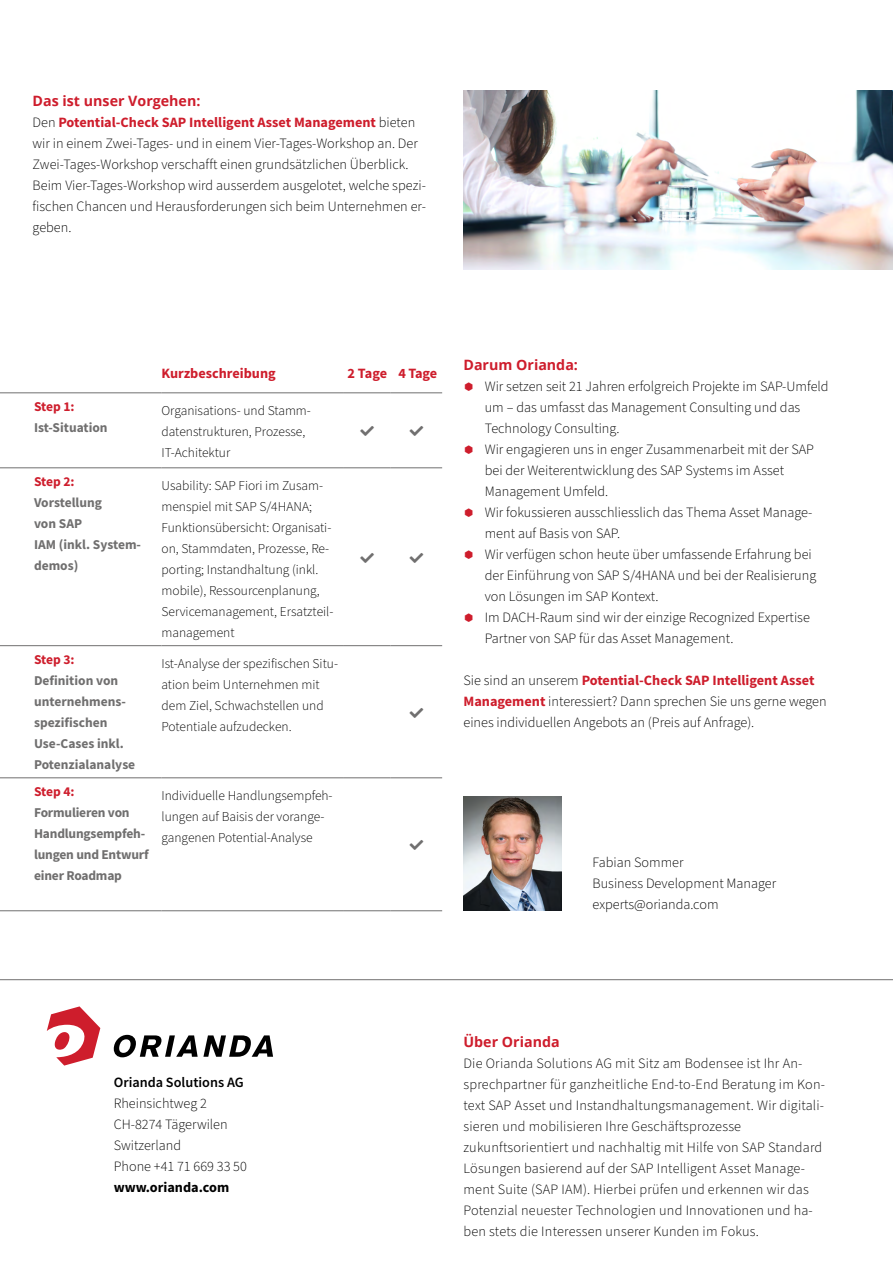
<style>
.page{position:relative;width:893px;height:1263px;background:#fff}
.page>*{position:absolute;margin:0;border:0;box-sizing:border-box;transform-origin:0 0}
.t1{font:300 14.25px/21px "Source Sans Pro";color:#000}
.t2{font:700 14.25px "Open Sans";color:#ce1d2c}
.t3{font:600 14.25px "Source Sans Pro";color:#000}
.t4{font:700 14.25px "Source Sans Pro";color:#ce1d2c}
.t5{font:700 14.25px "Source Sans Pro";color:#000}
.t6{font:700 14.25px "Source Sans Pro";letter-spacing:-.025em;color:#ce1d2c}
.t7{font:300 13.5px/21px "Source Sans Pro";color:#000}
.t8{font:700 13.5px/21px "Source Sans Pro";color:#706f6f}
.t9{font:700 13.5px "Source Sans Pro";letter-spacing:-.02em;color:#ce1d2c}
.s1{font-weight:700;color:#ce1d2c}
</style>
<div class="page">
<svg style="left:114px;top:1035px;width:159px;height:22px"></svg>
<svg style="left:47px;top:1006px;width:53px;height:59px"></svg>
<hr style="left:0;top:979px;width:893px;height:1px;background:#706f6f">
<img style="left:464px;top:796px;width:97px;height:115px">
<img style="left:463px;top:91px;width:430px;height:179px">
<hr style="left:0;top:467px;width:162px;height:1px;background:#706f6f">
<hr style="left:162px;top:467px;width:182px;height:1px;background:#706f6f">
<hr style="left:344px;top:645px;width:47px;height:1px;background:#706f6f">
<hr style="left:391px;top:645px;width:51px;height:1px;background:#706f6f">
<hr style="left:344px;top:910px;width:47px;height:1px;background:#706f6f">
<hr style="left:391px;top:910px;width:51px;height:1px;background:#706f6f">
<hr style="left:0;top:392px;width:162px;height:1px;background:#706f6f">
<hr style="left:162px;top:392px;width:182px;height:1px;background:#706f6f">
<hr style="left:344px;top:392px;width:47px;height:1px;background:#706f6f">
<hr style="left:391px;top:392px;width:51px;height:1px;background:#706f6f">
<hr style="left:344px;top:467px;width:47px;height:1px;background:#706f6f">
<hr style="left:391px;top:467px;width:51px;height:1px;background:#706f6f">
<hr style="left:0;top:645px;width:162px;height:1px;background:#706f6f">
<hr style="left:162px;top:645px;width:182px;height:1px;background:#706f6f">
<hr style="left:0;top:777px;width:162px;height:1px;background:#706f6f">
<hr style="left:162px;top:777px;width:182px;height:1px;background:#706f6f">
<hr style="left:344px;top:777px;width:47px;height:1px;background:#706f6f">
<hr style="left:391px;top:777px;width:51px;height:1px;background:#706f6f">
<hr style="left:0;top:910px;width:162px;height:1px;background:#706f6f">
<hr style="left:162px;top:910px;width:182px;height:1px;background:#706f6f">
<p class="t2" style="left:33px;top:90px;width:169px">Das ist unser Vorgehen:</p>
<p class="t1" style="left:33px;top:112px;width:395px">Den <span class="s1">Potential-Check SAP Intelligent Asset Management</span> bieten wir in einem Zwei-Tages- und in einem Vier-Tages-Workshop an. Der Zwei-Tages-Workshop verschafft einen grundsätzlichen Überblick.<br>Beim Vier-Tages-Workshop wird ausserdem ausgelotet, welche spezi&shy;fischen Chancen und Herausforderungen sich beim Unternehmen er&shy;geben.</p>
<p class="t9" style="left:34px;top:398px;width:42px">Step 1:</p>
<p class="t8" style="left:34px;top:417px;width:75px">Ist-Situation</p>
<p class="t9" style="left:34px;top:473px;width:42px">Step 2:</p>
<p class="t8" style="left:34px;top:492px;width:109px">Vorstellung<br>von SAP<br>IAM (inkl. System&shy;demos)</p>
<p class="t9" style="left:34px;top:651px;width:42px">Step 3:</p>
<p class="t8" style="left:34px;top:670px;width:103px">Definition von unternehmens&shy;spezifischen<br>Use-Cases inkl.<br>Potenzialanalyse</p>
<p class="t9" style="left:34px;top:783px;width:42px">Step 4:</p>
<p class="t8" style="left:34px;top:802px;width:116px">Formulieren von<br>Handlungsempfeh&shy;lungen und Entwurf einer Roadmap</p>
<p class="t4" style="left:162px;top:364px;width:116px">Kurzbeschreibung</p>
<p class="t6" style="left:347px;top:364px;width:91px">2 Tage 4 Tage</p>
<p class="t7" style="left:162px;top:401px;width:151px">Organisations- und Stamm&shy;datenstrukturen, Prozesse,<br>IT-Achitektur</p>
<p class="t7" style="left:162px;top:476px;width:173px">Usability: SAP Fiori im Zusam&shy;menspiel mit SAP S/4HANA;<br>Funktionsübersicht: Organisati&shy;on, Stammdaten, Prozesse, Re&shy;porting; Instandhaltung (inkl. mobile), Ressourcenplanung,<br>Servicemanagement, Ersatzteil&shy;management</p>
<p class="t7" style="left:162px;top:653px;width:178px">Ist-Analyse der spezifischen Situ&shy;ation beim Unternehmen mit dem Ziel, Schwachstellen und<br>Potentiale aufzudecken.</p>
<p class="t7" style="left:162px;top:786px;width:173px">Individuelle Handlungsempfeh&shy;lungen auf Baisis der vorange&shy;gangenen Potential-Analyse</p>
<p class="t2" style="left:463px;top:355px;width:116px">Darum Orianda:</p>
<p class="t1" style="left:485px;top:376px;width:345px">Wir setzen seit 21 Jahren erfolgreich Projekte im SAP-Umfeld um – das umfasst das Management Consulting und das Technology Consulting.<br>Wir engagieren uns in enger Zusammenarbeit mit der SAP bei der Weiterentwicklung des SAP Systems im Asset Management Umfeld.<br>Wir fokussieren ausschliesslich das Thema Asset Manage&shy;ment auf Basis von SAP.<br>Wir verfügen schon heute über umfassende Erfahrung bei der Einführung von SAP S/4HANA und bei der Realisierung von Lösungen im SAP Kontext.<br>Im DACH-Raum sind wir der einzige Recognized Expertise Partner von SAP für das Asset Management.</p>
<p class="t1" style="left:463px;top:670px;width:365px">Sie sind an unserem <span class="s1">Potential-Check SAP Intelligent Asset<br>Management</span> interessiert? Dann sprechen Sie uns gerne wegen eines individuellen Angebots an (Preis auf Anfrage).</p>
<p class="t1" style="left:592px;top:852px;width:185px">Fabian Sommer<br>Business Development Manager experts@orianda.com</p>
<p class="t3" style="left:114px;top:1072px;width:132px">Orianda Solutions AG</p>
<p class="t1" style="left:114px;top:1093px;width:135px">Rheinsichtweg 2<br>CH-8274 Tägerwilen<br>Switzerland<br>Phone +41 71 669 33 50</p>
<p class="t5" style="left:114px;top:1177px;width:117px">www.orianda.com</p>
<p class="t2" style="left:463px;top:1032px;width:98px">Über Orianda</p>
<p class="t1" style="left:463px;top:1053px;width:363px">Die Orianda Solutions AG mit Sitz am Bodensee ist Ihr An&shy;sprechpartner für ganzheitliche End-to-End Beratung im Kon&shy;text SAP Asset und Instandhaltungsmanagement. Wir digitali&shy;sieren und mobilisieren Ihre Geschäftsprozesse zukunftsorientiert und nachhaltig mit Hilfe von SAP Standard Lösungen basierend auf der SAP Intelligent Asset Manage&shy;ment Suite (SAP IAM). Hierbei prüfen und erkennen wir das Potenzial neuester Technologien und Innovationen und ha&shy;ben stets die Interessen unserer Kunden im Fokus.</p>
</div>
